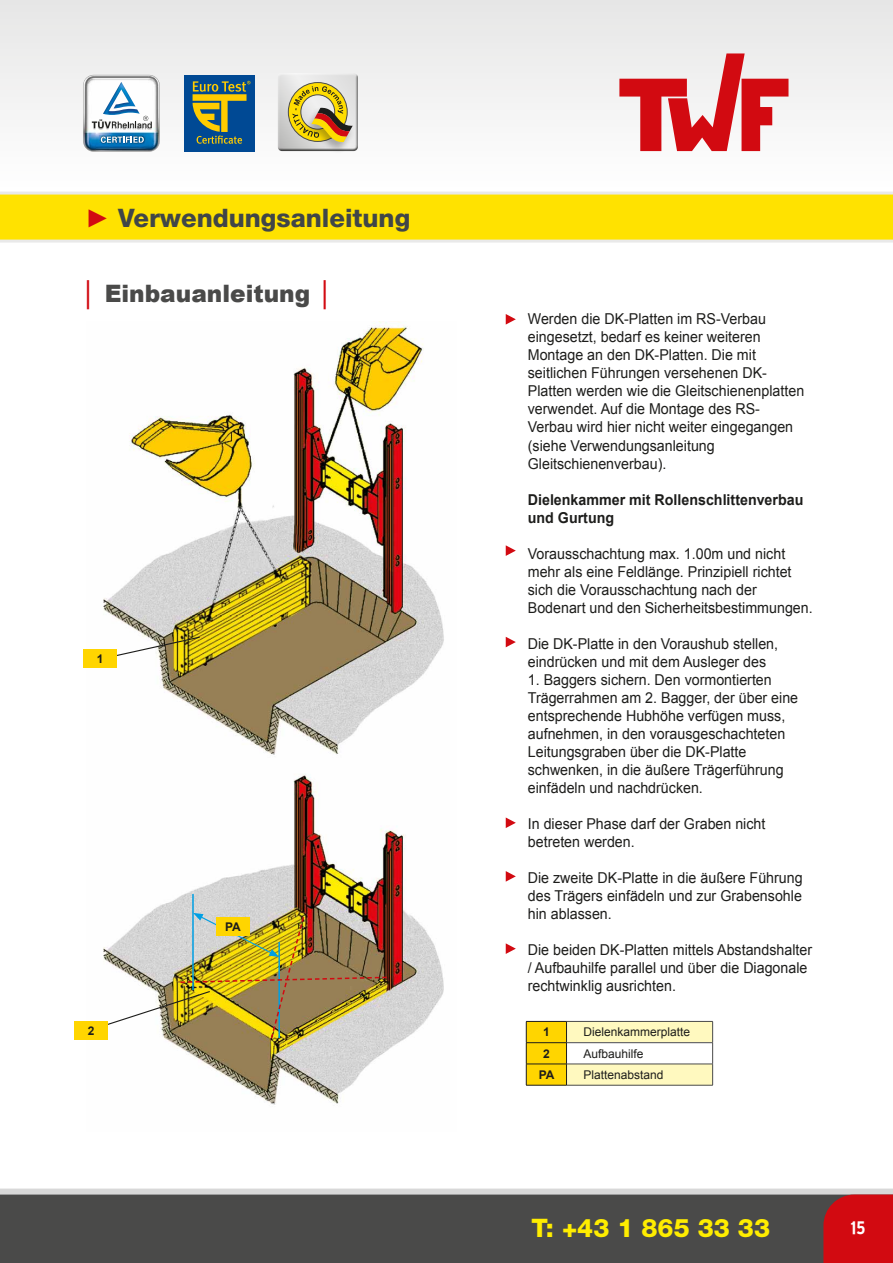
<style>
.page{position:relative;width:893px;height:1263px;background:#fff}
.page>*{position:absolute;margin:0;border:0;box-sizing:border-box;transform-origin:0 0}
.t1{font:800 25.5px "Helvetica Neue";color:#404648}
.t2{font:800 25.5px "Helvetica Neue";color:#ffed00}
.t3{font:900 24px "Arial";color:#4a4a49}
.t4{font:18px "Interstate Bold Cond";color:#fff}
.t5{font:15px/18px "Arial";color:#1d1d1b;scale:.95 1}
.t6{font:700 15px/18px "Arial";color:#1d1d1b;scale:.95 1}
.t7{font:12px "Arial";color:#1d1d1b}
.t8{font:700 12px "Arial";color:#1d1d1b}
.s1{font-family:"Arial";font-weight:900;color:#d20a11}
.s2{color:#d20a11}
</style>
<div class="page">
<div style="left:0;top:0;width:893px;height:191px;background:linear-gradient(to right,#f1f2f1,#f2f2f2)"></div>
<svg style="left:0;top:192px;width:893px;height:51px;background:#fce21b"></svg>
<svg style="left:0;top:1188px;width:893px;height:75px;background:#575756"></svg>
<div style="left:823px;top:1194px;width:70px;height:69px;background:#d20a11"></div>
<svg style="left:619px;top:53px;width:169px;height:98px"></svg>
<div style="left:275px;top:71px;width:84px;height:79px;background:#efefef"></div>
<div style="left:275px;top:73px;width:84px;height:79px;background:#1d1d1b;opacity:.75"></div>
<div style="left:303px;top:107px;width:53px;height:47px;background:#1d1d1b;opacity:.33"></div>
<svg style="left:288px;top:82px;width:65px;height:61px"></svg>
<img style="left:83px;top:75px;width:77px;height:77px">
<div style="left:184px;top:75px;width:71px;height:77px;background:#004994"></div>
<svg style="left:193px;top:81px;width:57px;height:63px"></svg>
<img style="left:103px;top:322px;width:341px;height:433px">
<img style="left:150px;top:774px;width:294px;height:331px">
<svg style="left:506px;top:314px;width:10px;height:11px"></svg>
<svg style="left:506px;top:545px;width:10px;height:11px"></svg>
<svg style="left:506px;top:817px;width:10px;height:11px"></svg>
<hr style="left:567px;top:1085px;width:146px;height:1px;background:#4a4a49">
<svg style="left:526px;top:1021px;width:187px;height:64px"></svg>
<hr style="left:526px;top:1085px;width:41px;height:1px;background:#1d1d1b">
<svg style="left:113px;top:636px;width:88px;height:21px"></svg>
<div style="left:84px;top:649px;width:33px;height:19px;background:#ffd500"></div>
<hr style="left:192px;top:894px;width:2px;height:96px;background:#009fe3">
<img style="left:103px;top:913px;width:285px;height:127px">
<div style="left:75px;top:1021px;width:33px;height:19px;background:#ffd500"></div>
<svg style="left:506px;top:637px;width:10px;height:10px"></svg>
<svg style="left:506px;top:871px;width:10px;height:11px"></svg>
<svg style="left:506px;top:943px;width:10px;height:11px"></svg>
<h1 class="t1" style="left:85px;top:202px;width:327px"><span class="s1">►</span> Verwendungsanleitung</h1>
<h2 class="t3" style="left:82px;top:276px;width:253px"><span class="s2">│</span> Einbauanleitung <span class="s2">│</span></h2>
<p class="t8" style="left:97px;top:651px;width:8px">1</p>
<p class="t8" style="left:88px;top:1023px;width:8px">2</p>
<p class="t8" style="left:225px;top:919px;width:17px">PA</p>
<p class="t5" style="left:528px;top:310px;width:292px">Werden die DK-Platten im RS-Verbau eingesetzt, bedarf es keiner weiteren Montage an den DK-Platten. Die mit seitlichen Führungen versehenen DK-Platten werden wie die Gleitschienenplatten verwendet. Auf die Montage des RS-Verbau wird hier nicht weiter eingegangen (siehe Verwendungsanleitung Gleitschienenverbau).</p>
<p class="t6" style="left:528px;top:491px;width:292px">Dielenkammer mit Rollenschlittenverbau und Gurtung</p>
<p class="t5" style="left:528px;top:544px;width:301px">Vorausschachtung max. 1.00m und nicht mehr als eine Feldlänge. Prinzipiell richtet sich die Vorausschachtung nach der Bodenart und den Sicherheitsbestimmungen.</p>
<p class="t5" style="left:528px;top:634px;width:265px">Die DK-Platte in den Voraushub stellen, eindrücken und mit dem Ausleger des</p>
<p class="t5" style="left:528px;top:670px;width:286px">1. Baggers sichern. Den vormontierten Trägerrahmen am 2. Bagger, der über eine entsprechende Hubhöhe verfügen muss, aufnehmen, in den vorausgeschachteten Leitungsgraben über die DK-Platte schwenken, in die äußere Trägerführung einfädeln und nachdrücken.</p>
<p class="t5" style="left:528px;top:814px;width:252px">In dieser Phase darf der Graben nicht betreten werden.</p>
<p class="t5" style="left:528px;top:868px;width:291px;text-align:justify">Die zweite DK-Platte in die äußere Führung des Trägers einfädeln und zur Grabensohle hin ablassen.</p>
<p class="t5" style="left:528px;top:940px;width:301px">Die beiden DK-Platten mittels Abstandshalter / Aufbauhilfe parallel und über die Diagonale rechtwinklig ausrichten.</p>
<p class="t8" style="left:543px;top:1024px;width:8px">1</p>
<p class="t7" style="left:583px;top:1024px;width:108px">Dielenkammerplatte</p>
<p class="t8" style="left:543px;top:1045px;width:8px">2</p>
<p class="t7" style="left:583px;top:1045px;width:62px">Aufbauhilfe</p>
<p class="t8" style="left:539px;top:1067px;width:17px">PA</p>
<p class="t7" style="left:583px;top:1067px;width:82px">Plattenabstand</p>
<h1 class="t2" style="left:532px;top:1213px;width:240px">T: +43 1 865 33 33</h1>
<p class="t4" style="left:851px;top:1218px;width:16px">15</p>
</div>
